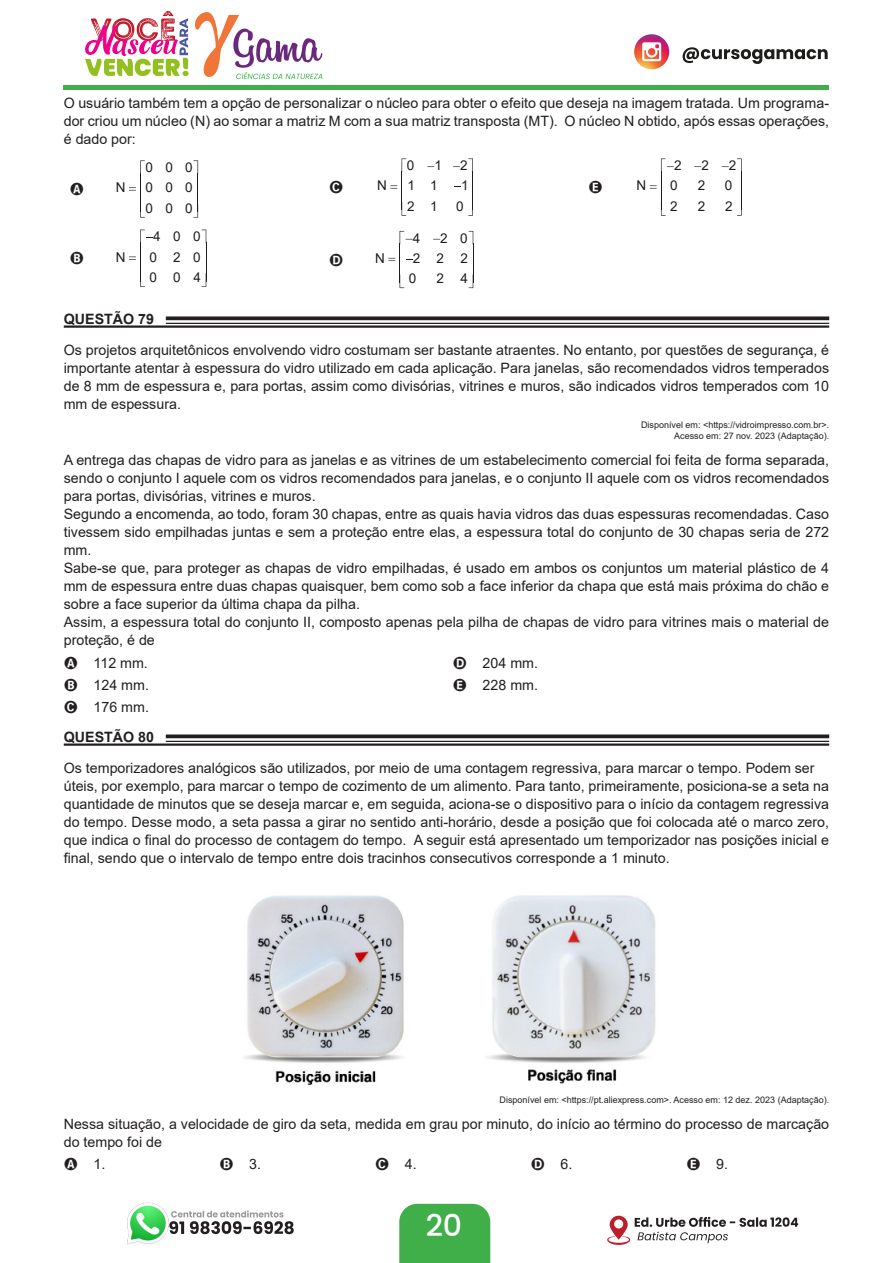
<style>
.page{position:relative;width:893px;height:1263px;background:#fff}
.page>*{position:absolute;margin:0;border:0;box-sizing:border-box;transform-origin:0 0}
.t1{font:500 30px "Poppins";color:#fff}
.t2{font:14.25px/18px "Arial";color:#231f20}
.t3{font:700 14.25px "Arial";color:#231f20}
.t4{font:13.5px/20.2px "Arial";letter-spacing:.915em;color:#1d1d1b;text-align:justify}
.t5{font:9px/10.8px "Arial";color:#231f20;text-align:right}
</style>
<div class="page">
<div style="left:399px;top:1204px;width:91px;height:59px;background:#40ae49"></div>
<img style="left:127px;top:1202px;width:42px;height:43px">
<svg style="left:169px;top:1210px;width:125px;height:24px"></svg>
<svg style="left:607px;top:1216px;width:191px;height:29px"></svg>
<svg style="left:84px;top:11px;width:242px;height:75px"></svg>
<svg style="left:683px;top:47px;width:145px;height:17px"></svg>
<svg style="left:634px;top:34px;width:35px;height:35px"></svg>
<svg style="left:642px;top:42px;width:19px;height:19px"></svg>
<hr style="left:64px;top:86px;width:765px;height:4px;background:#40ae49">
<svg style="left:129px;top:160px;width:16px;height:58px"></svg>
<svg style="left:193px;top:160px;width:5px;height:58px"></svg>
<svg style="left:129px;top:230px;width:24px;height:57px"></svg>
<svg style="left:202px;top:230px;width:5px;height:57px"></svg>
<svg style="left:390px;top:158px;width:16px;height:58px"></svg>
<svg style="left:468px;top:158px;width:5px;height:58px"></svg>
<svg style="left:388px;top:231px;width:25px;height:57px"></svg>
<svg style="left:469px;top:231px;width:5px;height:57px"></svg>
<svg style="left:650px;top:158px;width:24px;height:58px"></svg>
<svg style="left:737px;top:158px;width:5px;height:58px"></svg>
<svg style="left:166px;top:316px;width:663px;height:4px;background:#3c393a"></svg>
<hr style="left:166px;top:323px;width:663px;height:1px;background:#231f20">
<hr style="left:64px;top:325px;width:765px;height:3px;background:#231f20">
<svg style="left:166px;top:734px;width:663px;height:4px;background:#3e3a3b"></svg>
<hr style="left:166px;top:741px;width:663px;height:1px;background:#231f20">
<hr style="left:64px;top:743px;width:765px;height:3px;background:#231f20">
<img style="left:244px;top:895px;width:412px;height:190px">
<p class="t2" style="left:64px;top:94px;width:767px;text-align:justify">O usuário também tem a opção de personalizar o núcleo para obter o efeito que deseja na imagem tratada. Um programa&shy;dor criou um núcleo (N) ao somar a matriz M com a sua matriz transposta (MT). O núcleo N obtido, após essas operações, é dado por:</p>
<p class="t4" style="left:116px;top:177px;width:11px">N</p>
<p class="t4" style="left:407px;top:155px;width:9px">0</p>
<p class="t4" style="left:434px;top:155px;width:9px">1</p>
<p class="t4" style="left:460px;top:155px;width:9px">2</p>
<p class="t4" style="left:407px;top:175px;width:32px">1 1</p>
<p class="t4" style="left:461px;top:175px;width:9px">1</p>
<p class="t4" style="left:407px;top:196px;width:32px">2 1</p>
<p class="t4" style="left:456px;top:196px;width:9px">0</p>
<p class="t4" style="left:674px;top:155px;width:9px">2</p>
<p class="t4" style="left:701px;top:155px;width:9px">2</p>
<p class="t4" style="left:729px;top:155px;width:9px">2</p>
<p class="t4" style="left:670px;top:175px;width:9px">0</p>
<p class="t4" style="left:698px;top:175px;width:9px">2</p>
<p class="t4" style="left:725px;top:175px;width:9px">0</p>
<p class="t4" style="left:670px;top:196px;width:9px">2</p>
<p class="t4" style="left:698px;top:196px;width:9px">2</p>
<p class="t4" style="left:725px;top:196px;width:9px">2</p>
<p class="t4" style="left:146px;top:157px;width:49px">000<br>000<br>000</p>
<p class="t4" style="left:637px;top:175px;width:11px">N</p>
<p class="t4" style="left:377px;top:175px;width:11px">N</p>
<p class="t4" style="left:116px;top:247px;width:11px">N</p>
<p class="t4" style="left:149px;top:226px;width:53px">400<br>0 20<br>0 04</p>
<p class="t4" style="left:375px;top:248px;width:11px">N</p>
<p class="t4" style="left:409px;top:228px;width:61px;text-indent:31px">2 0<br>222<br>0</p>
<p class="t4" style="left:413px;top:228px;width:9px">4</p>
<p class="t4" style="left:436px;top:268px;width:33px">2 4</p>
<p class="t3" style="left:64px;top:309px;width:92px">QUESTÃO 79</p>
<p class="t2" style="left:64px;top:341px;width:767px;text-align:justify">Os projetos arquitetônicos envolvendo vidro costumam ser bastante atraentes. No entanto, por questões de segurança, é importante atentar à espessura do vidro utilizado em cada aplicação. Para janelas, são recomendados vidros temperados de 8 mm de espessura e, para portas, assim como divisórias, vitrines e muros, são indicados vidros temperados com 10 mm de espessura.</p>
<p class="t5" style="left:641px;top:419px;width:190px">Disponível em: &lt;https://vidroimpresso.com.br&gt;.<br>Acesso em: 27 nov. 2023 (Adaptação).</p>
<p class="t2" style="left:64px;top:451px;width:767px">A entrega das chapas de vidro para as janelas e as vitrines de um estabelecimento comercial foi feita de forma separada, sendo o conjunto I aquele com os vidros recomendados para janelas, e o conjunto II aquele com os vidros recomendados para portas, divisórias, vitrines e muros.<br>Segundo a encomenda, ao todo, foram 30 chapas, entre as quais havia vidros das duas espessuras recomendadas. Caso tivessem sido empilhadas juntas e sem a proteção entre elas, a espessura total do conjunto de 30 chapas seria de 272 mm.<br>Sabe-se que, para proteger as chapas de vidro empilhadas, é usado em ambos os conjuntos um material plástico de 4 mm de espessura entre duas chapas quaisquer, bem como sob a face inferior da chapa que está mais próxima do chão e sobre a face superior da última chapa da pilha.<br>Assim, a espessura total do conjunto II, composto apenas pela pilha de chapas de vidro para vitrines mais o material de proteção, é de</p>
<p class="t2" style="left:94px;top:651px;width:57px;line-height:22.2px;text-align:justify">112 mm.<br>124 mm.<br>176 mm.</p>
<p class="t2" style="left:483px;top:651px;width:57px;line-height:22.2px">204 mm.<br>228 mm.</p>
<p class="t3" style="left:64px;top:727px;width:92px">QUESTÃO 80</p>
<p class="t2" style="left:64px;top:759px;width:767px">Os temporizadores analógicos são utilizados, por meio de uma contagem regressiva, para marcar o tempo. Podem ser úteis, por exemplo, para marcar o tempo de cozimento de um alimento. Para tanto, primeiramente, posiciona-se a seta na quantidade de minutos que se deseja marcar e, em seguida, aciona-se o dispositivo para o início da contagem regressiva do tempo. Desse modo, a seta passa a girar no sentido anti-horário, desde a posição que foi colocada até o marco zero, que indica o final do processo de contagem do tempo. A seguir está apresentado um temporizador nas posições inicial e final, sendo que o intervalo de tempo entre dois tracinhos consecutivos corresponde a 1 minuto.</p>
<p class="t5" style="left:499px;top:1094px;width:331px">Disponível em: &lt;https://pt.aliexpress.com&gt;. Acesso em: 12 dez. 2023 (Adaptação).</p>
<p class="t2" style="left:64px;top:1115px;width:767px">Nessa situação, a velocidade de giro da seta, medida em grau por minuto, do início ao término do processo de marcação do tempo foi de</p>
<p class="t2" style="left:94px;top:1155px;width:13px">1.</p>
<p class="t2" style="left:249px;top:1155px;width:13px">3.</p>
<p class="t2" style="left:405px;top:1155px;width:13px">4.</p>
<p class="t2" style="left:560px;top:1155px;width:13px">6.</p>
<p class="t2" style="left:716px;top:1155px;width:13px">9.</p>
<h1 class="t1" style="left:426px;top:1208px;width:38px">20</h1>
</div>
